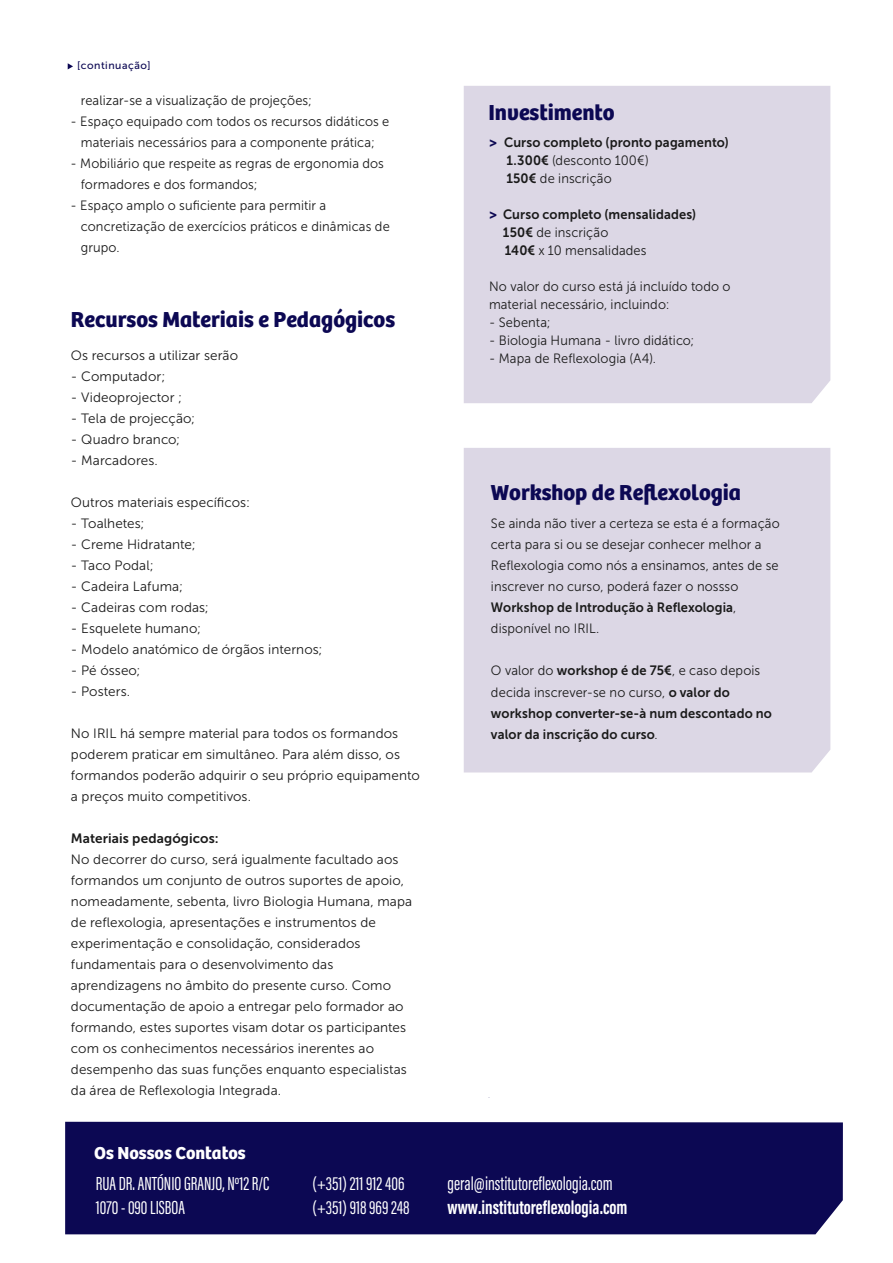
<style>
.page{position:relative;width:893px;height:1263px;background:#fff}
.page>*{position:absolute;margin:0;border:0;box-sizing:border-box;transform-origin:0 0}
.t1{font:700 22.5px "Bree";color:#0c0853}
.t2{font:19.5px/23.4px "Acumin Pro Extra Cond";color:#fff}
.t3{font:700 19.5px "Acumin Pro Extra Cond";color:#fff}
.t4{font:700 18px "Bree";color:#fff}
.t5{font:13.5px/21px "Museo Sans 300";letter-spacing:.01em;color:#1a1a1a}
.t6{font:13.5px/21px "Museo Sans 300";letter-spacing:.01em;color:#1a1a1a;scale:.95 1}
.t7{font:13.5px/21px "Museo Sans 700";letter-spacing:.01em;color:#1a1a1a;scale:.95 1}
.t8{font:13.5px "Museo Sans 700";letter-spacing:.01em;color:#1a1a1a}
.t9{font:10.5px "Museo Sans 500";letter-spacing:.05em;color:#0c0853}
.s1{font-family:"Museo Sans 900";color:#0c0853}
.s2{font-family:"Museo Sans 700"}
.s3{font-family:"Museo Sans 300"}
</style>
<div class="page">
<svg style="left:68px;top:63px;width:5px;height:6px"></svg>
<div style="left:464px;top:86px;width:366px;height:317px;background:#dcd7e5"></div>
<svg style="left:65px;top:1097px;width:778px;height:137px;fill:#0c0853"></svg>
<div style="left:464px;top:448px;width:366px;height:324px;background:#dcd7e5"></div>
<p class="t9" style="left:77px;top:60px;width:75px">[continuação]</p>
<p class="t6" style="left:81px;top:90px;width:245px">realizar-se a visualização de projeções;</p>
<p class="t6" style="left:70px;top:111px;width:337px;text-align:center">- Espaço equipado com todos os recursos didáticos e materiais necessários para a componente prática;</p>
<p class="t6" style="left:81px;top:153px;width:321px;text-indent:-10px">- Mobiliário que respeite as regras de ergonomia dos formadores e dos formandos;</p>
<p class="t6" style="left:81px;top:195px;width:327px;text-indent:-10px">- Espaço amplo o suficiente para permitir a concretização de exercícios práticos e dinâmicas de grupo.</p>
<h1 class="t1" style="left:71px;top:306px;width:326px">Recursos Materiais e Pedagógicos</h1>
<p class="t5" style="left:71px;top:345px;width:169px">Os recursos a utilizar serão</p>
<p class="t5" style="left:71px;top:366px;width:96px">- Computador;</p>
<p class="t5" style="left:71px;top:387px;width:113px">- Videoprojector ;</p>
<p class="t5" style="left:71px;top:408px;width:126px">- Tela de projecção;</p>
<p class="t5" style="left:71px;top:429px;width:111px">- Quadro branco;</p>
<p class="t5" style="left:71px;top:450px;width:88px">- Marcadores.</p>
<p class="t5" style="left:71px;top:492px;width:181px">Outros materiais específicos:</p>
<p class="t5" style="left:71px;top:513px;width:75px">- Toalhetes;</p>
<p class="t5" style="left:71px;top:534px;width:126px">- Creme Hidratante;</p>
<p class="t5" style="left:71px;top:555px;width:84px">- Taco Podal;</p>
<p class="t5" style="left:71px;top:576px;width:114px">- Cadeira Lafuma;</p>
<p class="t5" style="left:71px;top:597px;width:139px">- Cadeiras com rodas;</p>
<p class="t5" style="left:71px;top:618px;width:132px">- Esquelete humano;</p>
<p class="t5" style="left:71px;top:639px;width:253px">- Modelo anatómico de órgãos internos;</p>
<p class="t5" style="left:71px;top:660px;width:71px">- Pé ósseo;</p>
<p class="t5" style="left:71px;top:681px;width:61px">- Posters.</p>
<p class="t5" style="left:71px;top:723px;width:350px">No IRIL há sempre material para todos os formandos poderem praticar em simultâneo. Para além disso, os formandos poderão adquirir o seu próprio equipamento a preços muito competitivos.</p>
<p class="t8" style="left:71px;top:831px;width:149px">Materiais pedagógicos:</p>
<p class="t5" style="left:71px;top:849px;width:343px">No decorrer do curso, será igualmente facultado aos formandos um conjunto de outros suportes de apoio, nomeadamente, sebenta, livro Biologia Humana, mapa de reflexologia, apresentações e instrumentos de experimentação e consolidação, considerados fundamentais para o desenvolvimento das aprendizagens no âmbito do presente curso. Como documentação de apoio a entregar pelo formador ao formando, estes suportes visam dotar os participantes com os conhecimentos necessários inerentes ao desempenho das suas funções enquanto especialistas da área de Reflexologia Integrada.</p>
<h3 class="t4" style="left:94px;top:1142px;width:153px">Os Nossos Contatos</h3>
<h2 class="t2" style="left:96px;top:1172px;width:175px">RUA DR. ANTÓNIO GRANJO, Nº12 R/C<br>1070 - 090 LISBOA</h2>
<h2 class="t2" style="left:313px;top:1172px;width:99px">(+351) 211 912 406 (+351) 918 969 248</h2>
<h1 class="t1" style="left:488px;top:99px;width:128px">Investimento</h1>
<p class="t7" style="left:489px;top:132px;width:254px"><span class="s1">&gt;</span> Curso completo (pronto pagamento)</p>
<p class="t6" style="left:506px;top:151px;width:151px;line-height:18px"><span class="s2">1.300€</span> (desconto 100€)<br><span class="s2">150€</span> de inscrição</p>
<p class="t7" style="left:489px;top:204px;width:220px"><span class="s1">&gt;</span> Curso completo (mensalidades)</p>
<p class="t6" style="left:503px;top:223px;width:153px;line-height:18px"><span class="s2">150€</span> de inscrição<br><span class="s2">140€</span> x 10 mensalidades</p>
<p class="t6" style="left:489px;top:277px;width:256px;line-height:18px">No valor do curso está já incluído todo o material necessário, incluindo:</p>
<p class="t6" style="left:489px;top:312px;width:66px">- Sebenta;</p>
<p class="t6" style="left:489px;top:330px;width:218px">- Biologia Humana - livro didático;</p>
<p class="t6" style="left:489px;top:348px;width:177px">- Mapa de Reflexologia (A4).</p>
<h1 class="t1" style="left:491px;top:478px;width:252px">Workshop de Reflexologia</h1>
<p class="t6" style="left:491px;top:513px;width:306px">Se ainda não tiver a certeza se esta é a formação certa para si ou se desejar conhecer melhor a Reflexologia como nós a ensinamos, antes de se inscrever no curso, poderá fazer o nossso</p>
<p class="t7" style="left:491px;top:597px;width:260px">Workshop de Introdução à Reflexologia<span class="s3">,</span></p>
<p class="t6" style="left:491px;top:618px;width:116px">disponível no IRIL.</p>
<p class="t6" style="left:491px;top:660px;width:285px">O valor do <span class="s2">workshop é de 75€</span>, e caso depois decida inscrever-se no curso, <span class="s2">o valor do</span></p>
<p class="t7" style="left:491px;top:702px;width:297px">workshop converter-se-à num descontado no valor da inscrição do curso<span class="s3">.</span></p>
<h2 class="t2" style="left:448px;top:1172px;width:167px">geral@institutoreflexologia.com</h2>
<h2 class="t3" style="left:448px;top:1195px;width:181px">www.institutoreflexologia.com</h2>
</div>
